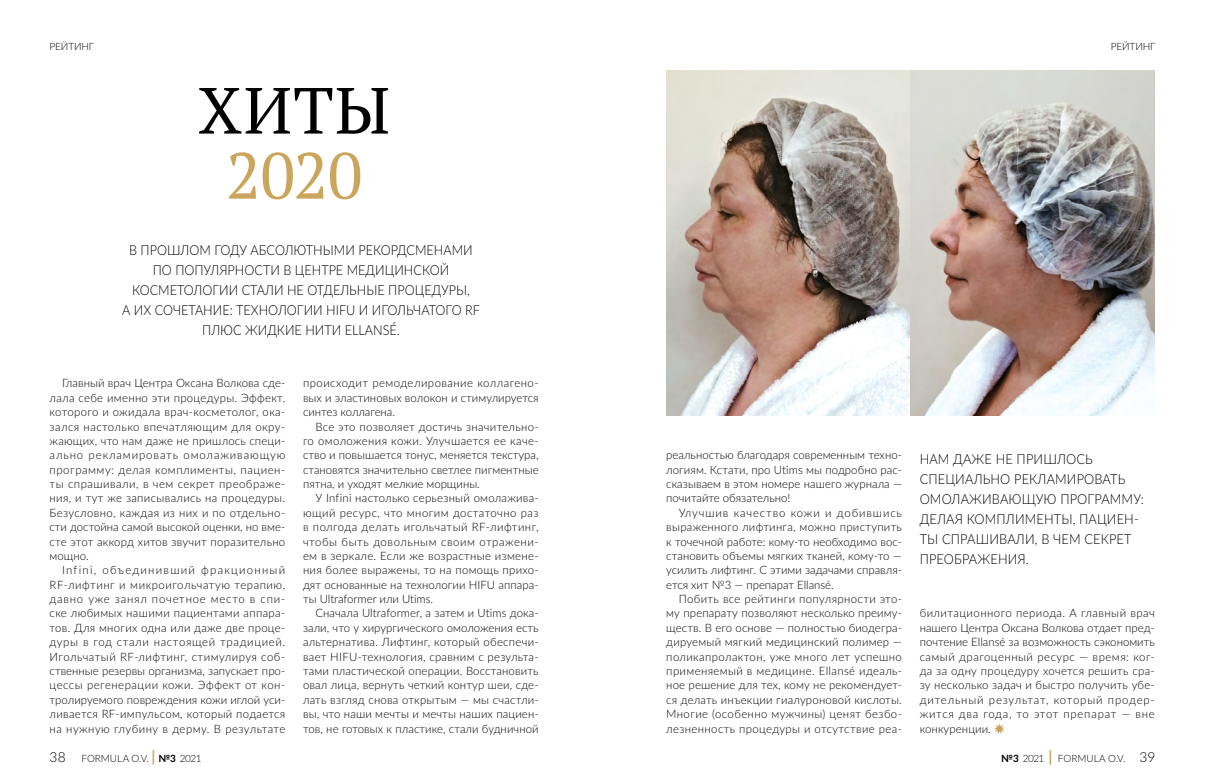
<style>
.page{position:relative;width:1205px;height:780px;background:#fff}
.page>*{position:absolute;margin:0;border:0;box-sizing:border-box;transform-origin:0 0}
.t1{font:65px "PT Serif";color:#000}
.t2{font:65px "PT Serif";color:#cba55c}
.t3{font:300 13.75px/20px "Lato";color:#000;text-align:center;scale:.92 1}
.t4{font:300 13.75px/20px "Lato";color:#000;scale:.93 1}
.t5{font:300 11.5px/14.4px "Lato";letter-spacing:.005em;color:#000;text-align:justify}
.t6{font:300 10px "Lato";letter-spacing:-.015em;color:#000}
.s1{font-size:13.75px}
.s2{font-weight:700;font-size:15.25px;color:#cba55c}
.s3{font-weight:700}
</style>
<div class="page">
<img style="left:666px;top:71px;width:489px;height:344px">
<svg style="left:994px;top:723px;width:11px;height:11px"></svg>
<p class="t6" style="left:50px;top:39px;width:46px">РЕЙТИНГ</p>
<p class="t6" style="left:1111px;top:39px;width:46px">РЕЙТИНГ</p>
<h1 class="t1" style="left:198px;top:68px;width:193px">ХИТЫ</h1>
<h1 class="t2" style="left:226px;top:133px;width:138px">2020</h1>
<p class="t3" style="left:122px;top:239px;width:391px">В ПРОШЛОМ ГОДУ АБСОЛЮТНЫМИ РЕКОРДСМЕНАМИ ПО ПОПУЛЯРНОСТИ В ЦЕНТРЕ МЕДИЦИНСКОЙ КОСМЕТОЛОГИИ СТАЛИ НЕ ОТДЕЛЬНЫЕ ПРОЦЕДУРЫ,<br>А ИХ СОЧЕТАНИЕ: ТЕХНОЛОГИИ HIFU И ИГОЛЬЧАТОГО RF ПЛЮС ЖИДКИЕ НИТИ ELLANSÉ.</p>
<p class="t5" style="left:50px;top:375px;width:237px;text-indent:12px">Главный врач Центра Оксана Волкова сде&shy;лала себе именно эти процедуры. Эффект, которого и ожидала врач-косметолог, ока&shy;зался настолько впечатляющим для окру&shy;жающих, что нам даже не пришлось специ&shy;ально рекламировать омолаживающую программу: делая комплименты, пациен&shy;ты спрашивали, в чем секрет преображе&shy;ния, и тут же записывались на процедуры.<br>Безусловно, каждая из них и по отдельно&shy;сти достойна самой высокой оценки, но вме&shy;сте этот аккорд хитов звучит поразительно мощно.</p>
<p class="t5" style="left:50px;top:562px;width:237px;text-indent:12px">Infini, объединивший фракционный RF-лифтинг и микроигольчатую терапию, давно уже занял почетное место в спи&shy;ске любимых нашими пациентами аппара&shy;тов. Для многих одна или даже две проце&shy;дуры в год стали настоящей традицией.<br>Игольчатый RF-лифтинг, стимулируя соб&shy;ственные резервы организма, запускает про&shy;цессы регенерации кожи. Эффект от кон&shy;тролируемого повреждения кожи иглой уси&shy;ливается RF-импульсом, который подается на нужную глубину в дерму. В результате</p>
<p class="t5" style="left:303px;top:375px;width:237px">происходит ремоделирование коллагено&shy;вых и эластиновых волокон и стимулируется синтез коллагена.</p>
<p class="t5" style="left:303px;top:419px;width:237px;text-indent:12px">Все это позволяет достичь значительно&shy;го омоложения кожи. Улучшается ее каче&shy;ство и повышается тонус, меняется текстура, становятся значительно светлее пигментные пятна, и уходят мелкие морщины.</p>
<p class="t5" style="left:303px;top:490px;width:237px;text-indent:12px">У Infini настолько серьезный омолажива&shy;ющий ресурс, что многим достаточно раз в полгода делать игольчатый RF-лифтинг, чтобы быть довольным своим отражени&shy;ем в зеркале. Если же возрастные измене&shy;ния более выражены, то на помощь прихо&shy;дят основанные на технологии HIFU аппара&shy;ты Ultraformer или Utims.</p>
<p class="t5" style="left:303px;top:605px;width:237px;text-indent:12px">Сначала Ultraformer, а затем и Utims дока&shy;зали, что у хирургического омоложения есть альтернатива. Лифтинг, который обеспечи&shy;вает HIFU-технология, сравним с результа&shy;тами пластической операции. Восстановить овал лица, вернуть четкий контур шеи, сде&shy;лать взгляд снова открытым — мы счастли&shy;вы, что наши мечты и мечты наших пациен&shy;тов, не готовых к пластике, стали будничной</p>
<p class="t5" style="left:666px;top:447px;width:237px">реальностью благодаря современным техно&shy;логиям. Кстати, про Utims мы подробно рас&shy;сказываем в этом номере нашего журнала — почитайте обязательно!</p>
<p class="t5" style="left:666px;top:505px;width:237px;text-indent:12px">Улучшив качество кожи и добившись выраженного лифтинга, можно приступить к точечной работе: кому-то необходимо вос&shy;становить объемы мягких тканей, кому-то — усилить лифтинг. С этими задачами справля&shy;ется хит №3 — препарат Ellansé.</p>
<p class="t5" style="left:666px;top:591px;width:237px;text-indent:12px">Побить все рейтинги популярности это&shy;му препарату позволяют несколько преиму&shy;ществ. В его основе — полностью биодегра&shy;дируемый мягкий медицинский полимер — поликапролактон, уже много лет успешно применяемый в медицине. Ellansé идеаль&shy;ное решение для тех, кому не рекомендует&shy;ся делать инъекции гиалуроновой кислоты.<br>Многие (особенно мужчины) ценят безбо&shy;лезненность процедуры и отсутствие реа-</p>
<p class="t4" style="left:919px;top:448px;width:243px">НАМ ДАЖЕ НЕ ПРИШЛОСЬ<br>СПЕЦИАЛЬНО РЕКЛАМИРОВАТЬ<br>ОМОЛАЖИВАЮЩУЮ ПРОГРАММУ:<br>ДЕЛАЯ КОМПЛИМЕНТЫ, ПАЦИЕН-<br>ТЫ СПРАШИВАЛИ, В ЧЕМ СЕКРЕТ<br>ПРЕОБРАЖЕНИЯ.</p>
<p class="t5" style="left:919px;top:605px;width:237px">билитационного периода. А главный врач нашего Центра Оксана Волкова отдает пред&shy;почтение Ellansé за возможность сэкономить самый драгоценный ресурс — время: ког&shy;да за одну процедуру хочется решить сра&shy;зу несколько задач и быстро получить убе&shy;дительный результат, который продер&shy;жится два года, то этот препарат — вне конкуренции.</p>
<p class="t6" style="left:50px;top:751px;width:153px"><span class="s1">38</span> FORMULA O.V. <span class="s2">|</span> <span class="s3">№3</span> 2021</p>
<p class="t6" style="left:1001px;top:751px;width:156px"><span class="s3">№3</span> 2021 <span class="s2">|</span> FORMULA O.V. <span class="s1">39</span></p>
</div>
